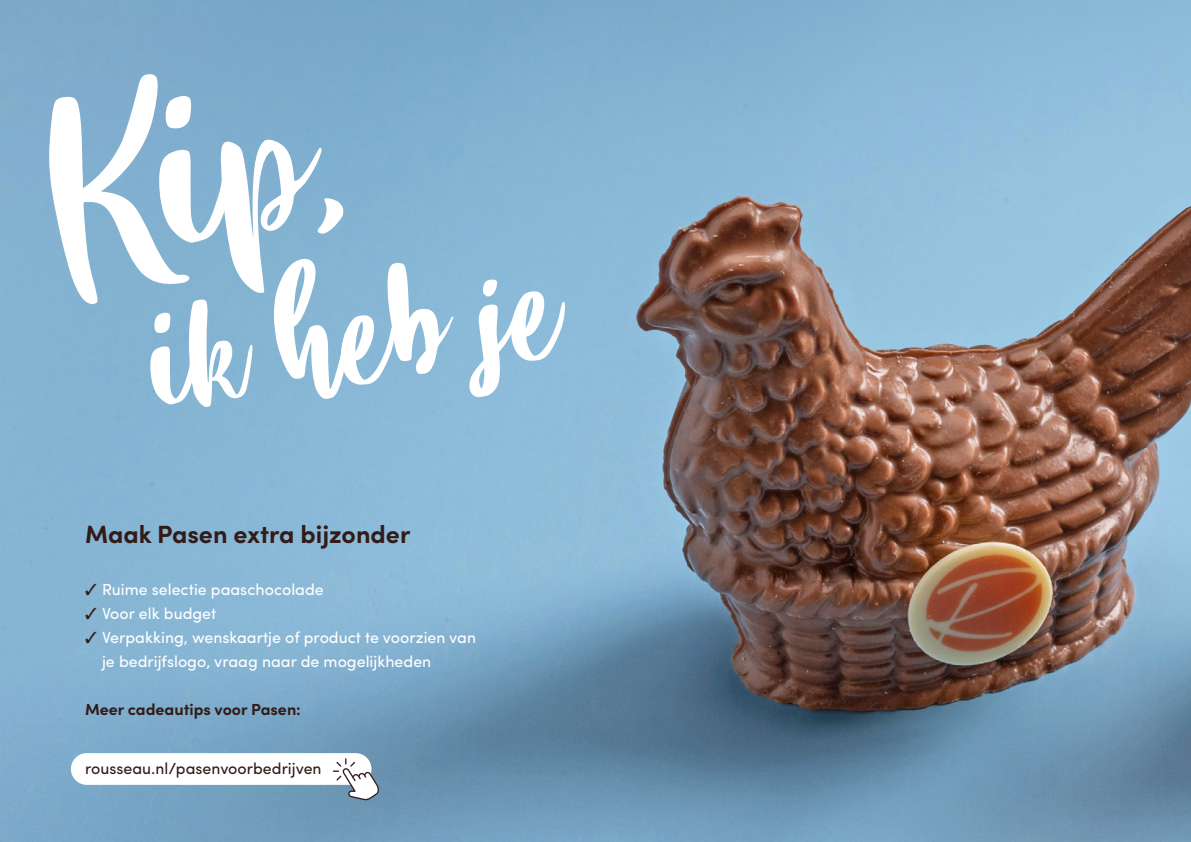
<style>
.page{position:relative;width:1191px;height:842px;background:#fff}
.page>*{position:absolute;margin:0;border:0;box-sizing:border-box;transform-origin:0 0}
.t1{font:200px "Briasantika";color:#fff}
.t2{font:125px "Briasantika";color:#fff}
.t3{font:700 25px "Sofia Pro";color:#321b19}
.t4{font:16px/24px "Sofia Pro";color:#fff}
.t5{font:16px "Sofia Pro";color:#321b19}
.t6{font:700 16px "Sofia Pro";color:#321b19}
.s1{color:#321b19}
</style>
<div class="page">
<img style="left:0;top:0;width:1191px;height:842px">
<div style="left:71px;top:753px;width:300px;height:32px;background:#fff;border-radius:16px"></div>
<svg style="left:333px;top:759px;width:47px;height:42px"></svg>
<p class="t1" style="left:30px;top:39px;width:293px;rotate:-8deg">Kip,</p>
<p class="t2" style="left:138px;top:267px;width:416px;rotate:-8deg">ik heb je</p>
<p class="t3" style="left:85px;top:515px;width:327px">Maak Pasen extra bijzonder</p>
<p class="t4" style="left:85px;top:576px;width:240px"><span class="s1">✓</span> Ruime selectie paaschocolade</p>
<p class="t4" style="left:85px;top:600px;width:133px"><span class="s1">✓</span> Voor elk budget</p>
<p class="t4" style="left:102px;top:624px;width:375px;text-indent:-17px"><span class="s1">✓</span> Verpakking, wenskaartje of product te voorzien van je bedrijfslogo, vraag naar de mogelijkheden</p>
<p class="t6" style="left:85px;top:697px;width:217px">Meer cadeautips voor Pasen:</p>
<p class="t5" style="left:85px;top:756px;width:238px">rousseau.nl/pasenvoorbedrijven</p>
</div>
